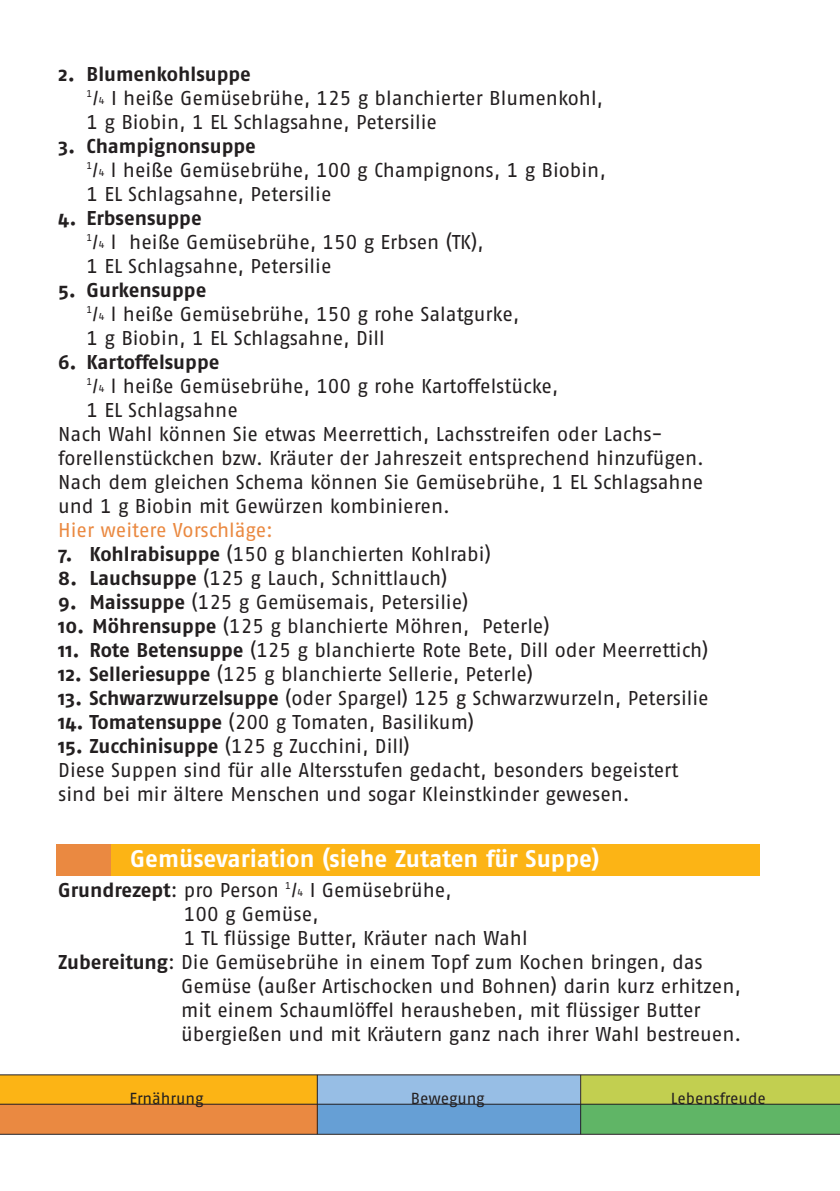
<style>
.page{position:relative;width:840px;height:1191px;background:#fff}
.page>*{position:absolute;margin:0;border:0;box-sizing:border-box;transform-origin:0 0}
.t1{font:700 24px "Fago No";color:#fff}
.t2{font:20px/24px "Fago No Regular Tf";color:#231f20}
.t3{font:700 20px "Fago No";color:#231f20}
.t4{font:20px "Fago No Regular Tf";color:#ea8941}
.t5{font:16px "Fago No Regular Tf";letter-spacing:-.005em;color:#231f20}
.s1{font-size:10px}
.s2{font-family:"Fago No";font-weight:700}
</style>
<div class="page">
<div style="left:580px;top:1104px;width:259px;height:30px;background:#60b566"></div>
<div style="left:316px;top:1104px;width:264px;height:30px;background:#669fd5"></div>
<div style="left:0;top:1104px;width:317px;height:30px;background:#ea8941"></div>
<hr style="left:0;top:1133px;width:839px;height:1px;background:#231f20">
<div style="left:0;top:1074px;width:317px;height:29px;background:#fcb415"></div>
<div style="left:317px;top:1074px;width:263px;height:29px;background:#97bee5"></div>
<div style="left:580px;top:1074px;width:259px;height:29px;background:#c2cf50"></div>
<hr style="left:0;top:1074px;width:839px;height:1px;background:#231f20">
<hr style="left:0;top:1103px;width:839px;height:1px;background:#231f20">
<hr style="left:317px;top:1074px;width:1px;height:60px;background:#231f20">
<hr style="left:580px;top:1074px;width:1px;height:60px;background:#231f20">
<div style="left:56px;top:845px;width:55px;height:31px;background:#ea8941"></div>
<div style="left:111px;top:845px;width:648px;height:31px;background:#fcb415"></div>
<p class="t3" style="left:58px;top:67px;width:194px">2. Blumenkohlsuppe</p>
<p class="t2" style="left:87px;top:87px;width:517px"><sup>1</sup>/<span class="s1">4</span> I heiße Gemüsebrühe, 125 g blanchierter Blumenkohl,<br>1 g Biobin, 1 EL Schlagsahne, Petersilie</p>
<p class="t3" style="left:58px;top:139px;width:199px">3. Champignonsuppe</p>
<p class="t2" style="left:86px;top:159px;width:520px"><sup>1</sup>/<span class="s1">4</span> l heiße Gemüsebrühe, 100 g Champignons, 1 g Biobin,<br>1 EL Schlagsahne, Petersilie</p>
<p class="t3" style="left:58px;top:211px;width:145px">4. Erbsensuppe</p>
<p class="t2" style="left:86px;top:231px;width:398px"><sup>1</sup>/<span class="s1">4</span> l heiße Gemüsebrühe, 150 g Erbsen (TK),<br>1 EL Schlagsahne, Petersilie</p>
<p class="t3" style="left:58px;top:283px;width:149px">5. Gurkensuppe</p>
<p class="t2" style="left:86px;top:303px;width:434px"><sup>1</sup>/<span class="s1">4</span> l heiße Gemüsebrühe, 150 g rohe Salatgurke,<br>1 g Biobin, 1 EL Schlagsahne, Dill</p>
<p class="t3" style="left:58px;top:355px;width:163px">6. Kartoffelsuppe</p>
<p class="t2" style="left:86px;top:375px;width:473px"><sup>1</sup>/<span class="s1">4</span> l heiße Gemüsebrühe, 100 g rohe Kartoffelstücke,</p>
<p class="t2" style="left:86px;top:399px;width:153px">1 EL Schlagsahne</p>
<p class="t2" style="left:58px;top:423px;width:605px">Nach Wahl können Sie etwas Meerrettich, Lachsstreifen oder Lachs-</p>
<p class="t2" style="left:58px;top:447px;width:647px">forellenstückchen bzw. Kräuter der Jahreszeit entsprechend hinzufügen.</p>
<p class="t2" style="left:58px;top:471px;width:646px">Nach dem gleichen Schema können Sie Gemüsebrühe, 1 EL Schlagsahne</p>
<p class="t2" style="left:58px;top:495px;width:393px">und 1 g Biobin mit Gewürzen kombinieren.</p>
<p class="t4" style="left:58px;top:523px;width:216px">Hier weitere Vorschläge:</p>
<p class="t2" style="left:58px;top:543px;width:434px"><span class="s2">7. Kohlrabisuppe</span> (150 g blanchierten Kohlrabi)</p>
<p class="t2" style="left:58px;top:567px;width:390px"><span class="s2">8. Lauchsuppe</span> (125 g Lauch, Schnittlauch)</p>
<p class="t2" style="left:58px;top:591px;width:411px"><span class="s2">9. Maissuppe</span> (125 g Gemüsemais, Petersilie)</p>
<p class="t2" style="left:58px;top:615px;width:492px"><span class="s2">10. Möhrensuppe</span> (125 g blanchierte Möhren, Peterle)</p>
<p class="t2" style="left:58px;top:639px;width:651px"><span class="s2">11. Rote Betensuppe</span> (125 g blanchierte Rote Bete, Dill oder Meerrettich)</p>
<p class="t2" style="left:58px;top:663px;width:476px"><span class="s2">12. Selleriesuppe</span> (125 g blanchierte Sellerie, Peterle)</p>
<p class="t2" style="left:58px;top:687px;width:651px"><span class="s2">13. Schwarzwurzelsuppe</span> (oder Spargel) 125 g Schwarzwurzeln, Petersilie</p>
<p class="t2" style="left:58px;top:711px;width:417px"><span class="s2">14. Tomatensuppe</span> (200 g Tomaten, Basilikum)</p>
<p class="t2" style="left:58px;top:735px;width:621px"><span class="s2">15. Zucchinisuppe</span> (125 g Zucchini, Dill)<br>Diese Suppen sind für alle Altersstufen gedacht, besonders begeistert sind bei mir ältere Menschen und sogar Kleinstkinder gewesen.</p>
<p class="t1" style="left:130px;top:850px;width:470px">Gemüsevariation (siehe Zutaten für Suppe)</p>
<p class="t2" style="left:58px;top:879px;width:395px"><span class="s2">Grundrezept</span>: pro Person <sup>1</sup>/<span class="s1">4</span> I Gemüsebrühe,</p>
<p class="t2" style="left:184px;top:903px;width:136px">100 g Gemüse,</p>
<p class="t2" style="left:184px;top:927px;width:345px">1 TL flüssige Butter, Kräuter nach Wahl</p>
<p class="t2" style="left:58px;top:951px;width:645px"><span class="s2">Zubereitung</span>: Die Gemüsebrühe in einem Topf zum Kochen bringen, das</p>
<p class="t2" style="left:181px;top:975px;width:561px">Gemüse (außer Artischocken und Bohnen) darin kurz erhitzen,</p>
<p class="t2" style="left:181px;top:999px;width:520px">mit einem Schaumlöffel herausheben, mit flüssiger Butter</p>
<p class="t2" style="left:181px;top:1023px;width:561px">übergießen und mit Kräutern ganz nach ihrer Wahl bestreuen.</p>
<p class="t5" style="left:129px;top:1092px;width:75px">Ernährung</p>
<p class="t5" style="left:411px;top:1092px;width:75px">Bewegung</p>
<p class="t5" style="left:670px;top:1092px;width:96px">Lebensfreude</p>
</div>
